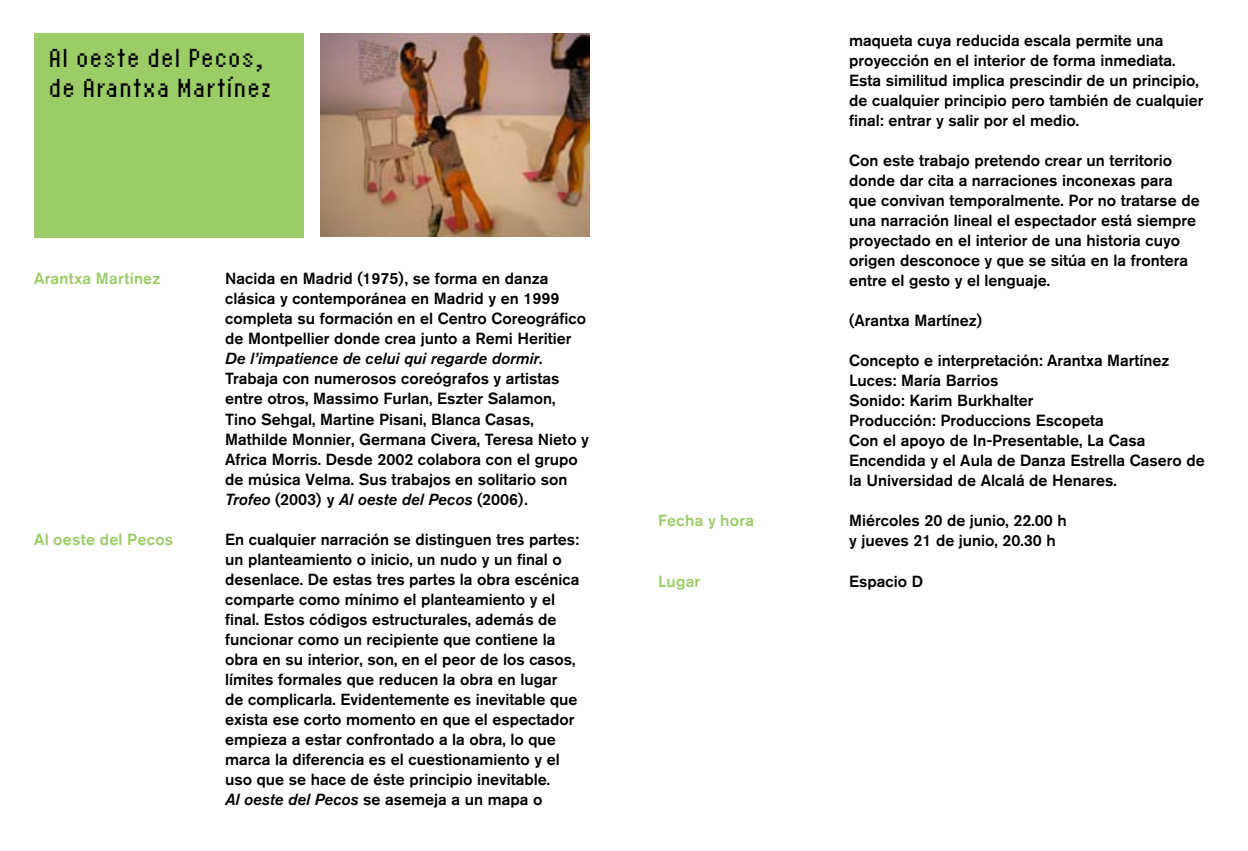
<style>
.page{position:relative;width:1248px;height:851px;background:#fff}
.page>*{position:absolute;margin:0;border:0;box-sizing:border-box;transform-origin:0 0}
.t1{font:24px/30px "Ignifuga";color:#000}
.t2{font:500 16px/20px "Akzidenz Grotesk BQ";color:#000}
.t3{font:italic 16px "Akzidenz Grotesk BQ Med";color:#000}
.t4{font:500 16px "Akzidenz Grotesk BQ";letter-spacing:.015em;color:#9bcc66}
.s1{font-family:"Akzidenz Grotesk BQ";font-weight:500;font-style:normal}
.s2{font-family:"Akzidenz Grotesk BQ Med";font-weight:400;font-style:italic}
</style>
<div class="page">
<img style="left:320px;top:34px;width:270px;height:202px">
<div style="left:34px;top:34px;width:269px;height:204px;background:#9bcc66"></div>
<h1 class="t1" style="left:48px;top:43px;width:225px">Al oeste del Pecos, de Arantxa Martínez</h1>
<p class="t4" style="left:34px;top:269px;width:128px">Arantxa Martínez</p>
<p class="t4" style="left:34px;top:529px;width:141px">Al oeste del Pecos</p>
<p class="t2" style="left:225px;top:268px;width:362px">Nacida en Madrid (1975), se forma en danza clásica y contemporánea en Madrid y en 1999 completa su formación en el Centro Coreográfico de Montpellier donde crea junto a Remi Heritier</p>
<p class="t3" style="left:225px;top:349px;width:319px">De l’impatience de celui qui regarde dormir<span class="s1">.</span></p>
<p class="t2" style="left:225px;top:368px;width:365px">Trabaja con numerosos coreógrafos y artistas entre otros, Massimo Furlan, Eszter Salamon, Tino Sehgal, Martine Pisani, Blanca Casas, Mathilde Monnier, Germana Civera, Teresa Nieto y Africa Morris. Desde 2002 colabora con el grupo de música Velma. Sus trabajos en solitario son</p>
<p class="t3" style="left:225px;top:489px;width:304px">Trofeo <span class="s1">(2003) y</span> Al oeste del Pecos <span class="s1">(2006).</span></p>
<p class="t2" style="left:225px;top:528px;width:356px">En cualquier narración se distinguen tres partes: un planteamiento o inicio, un nudo y un final o desenlace. De estas tres partes la obra escénica comparte como mínimo el planteamiento y el final. Estos códigos estructurales, además de funcionar como un recipiente que contiene la obra en su interior, son, en el peor de los casos, límites formales que reducen la obra en lugar de complicarla. Evidentemente es inevitable que exista ese corto momento en que el espectador empieza a estar confrontado a la obra, lo que marca la diferencia es el cuestionamiento y el uso que se hace de éste principio inevitable.<br><span class="s2">Al oeste del Pecos</span> se asemeja a un mapa o</p>
<p class="t4" style="left:658px;top:511px;width:97px">Fecha y hora</p>
<p class="t4" style="left:658px;top:571px;width:44px">Lugar</p>
<p class="t2" style="left:849px;top:30px;width:356px">maqueta cuya reducida escala permite una proyección en el interior de forma inmediata.<br>Esta similitud implica prescindir de un principio, de cualquier principio pero también de cualquier final: entrar y salir por el medio.</p>
<p class="t2" style="left:849px;top:150px;width:352px">Con este trabajo pretendo crear un territorio donde dar cita a narraciones inconexas para que convivan temporalmente. Por no tratarse de una narración lineal el espectador está siempre proyectado en el interior de una historia cuyo origen desconoce y que se sitúa en la frontera entre el gesto y el lenguaje.</p>
<p class="t2" style="left:849px;top:310px;width:134px">(Arantxa Martínez)</p>
<p class="t2" style="left:849px;top:350px;width:357px">Concepto e interpretación: Arantxa Martínez Luces: María Barrios<br>Sonido: Karim Burkhalter<br>Producción: Produccions Escopeta<br>Con el apoyo de In-Presentable, La Casa Encendida y el Aula de Danza Estrella Casero de la Universidad de Alcalá de Henares.</p>
<p class="t2" style="left:849px;top:510px;width:219px">Miércoles 20 de junio, 22.00 h y jueves 21 de junio, 20.30 h</p>
<p class="t2" style="left:849px;top:570px;width:75px">Espacio D</p>
</div>
